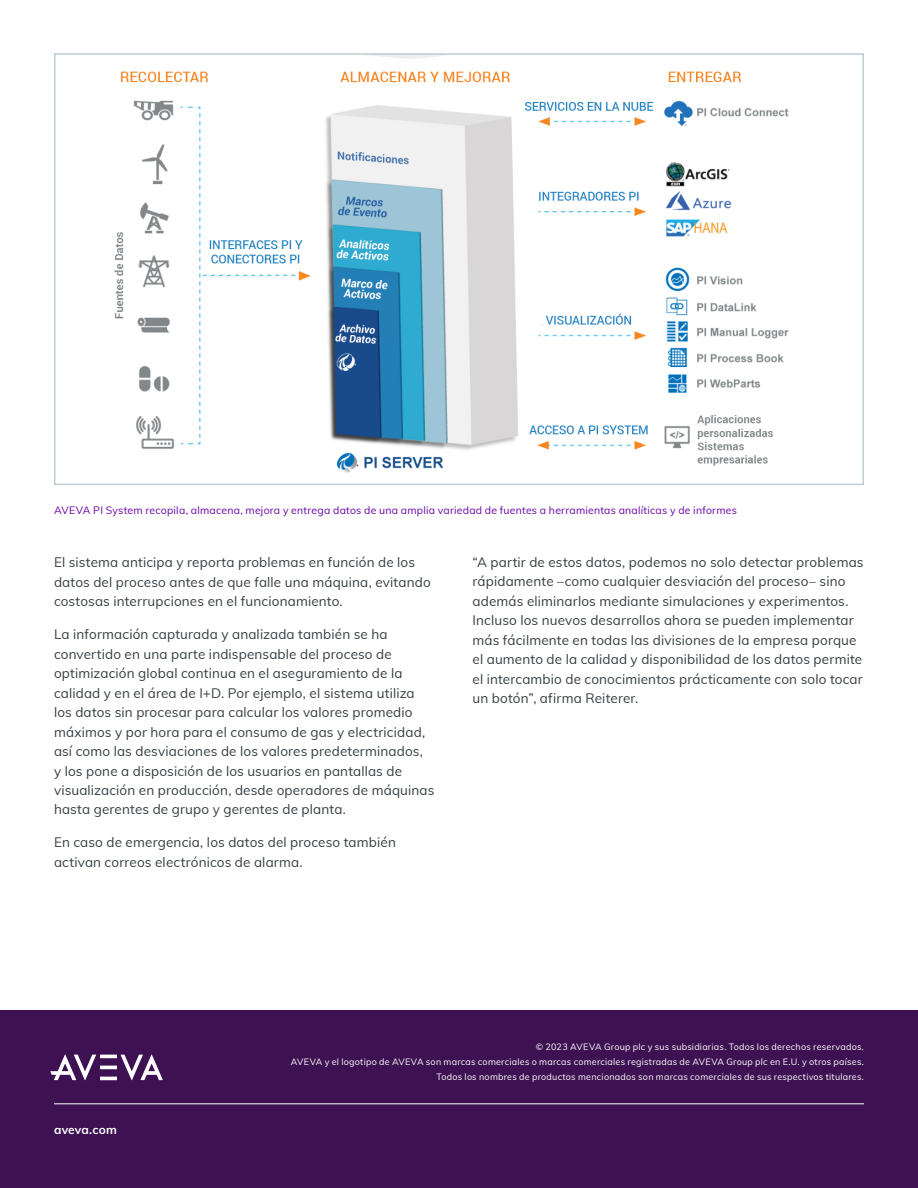
<style>
.page{position:relative;width:918px;height:1188px;background:#fff}
.page>*{position:absolute;margin:0;border:0;box-sizing:border-box;transform-origin:0 0}
.t1{font:13.5px/19.5px "Muli";letter-spacing:.01em;color:#363d42}
.t2{font:700 12px "Muli";letter-spacing:.01em;color:#fff}
.t3{font:10.5px "Muli";letter-spacing:.02em;color:#6b04a8}
.t4{font:9px/15px "Muli";letter-spacing:.025em;color:#fff;text-align:right}
</style>
<div class="page">
<div style="left:0;top:1010px;width:918px;height:178px;background:#3d1152"></div>
<hr style="left:100px;top:1077px;width:17px;height:3px;background:#fff">
<hr style="left:100px;top:1066px;width:17px;height:3px;background:#fff">
<hr style="left:100px;top:1055px;width:17px;height:3px;background:#fff">
<svg style="left:50px;top:1055px;width:46px;height:25px"></svg>
<svg style="left:121px;top:1055px;width:42px;height:25px"></svg>
<hr style="left:54px;top:1104px;width:810px;height:1px;background:#fff">
<img style="left:114px;top:56px;width:675px;height:417px">
<div style="left:54px;top:53px;width:810px;height:432px;border:2px solid #beccd6"></div>
<p class="t3" style="left:54px;top:502px;width:684px">AVEVA PI System recopila, almacena, mejora y entrega datos de una amplia variedad de fuentes a herramientas analíticas y de informes</p>
<p class="t1" style="left:54px;top:552px;width:378px">El sistema anticipa y reporta problemas en función de los datos del proceso antes de que falle una máquina, evitando costosas interrupciones en el funcionamiento.</p>
<p class="t1" style="left:54px;top:624px;width:382px">La información capturada y analizada también se ha convertido en una parte indispensable del proceso de optimización global continua en el aseguramiento de la calidad y en el área de I+D. Por ejemplo, el sistema utiliza los datos sin procesar para calcular los valores promedio máximos y por hora para el consumo de gas y electricidad, así como las desviaciones de los valores predeterminados,<br>y los pone a disposición de los usuarios en pantallas de visualización en producción, desde operadores de máquinas hasta gerentes de grupo y gerentes de planta.</p>
<p class="t1" style="left:54px;top:832px;width:343px">En caso de emergencia, los datos del proceso también activan correos electrónicos de alarma.</p>
<p class="t1" style="left:472px;top:552px;width:393px">“A partir de estos datos, podemos no solo detectar problemas rápidamente –como cualquier desviación del proceso– sino además eliminarlos mediante simulaciones y experimentos.<br>Incluso los nuevos desarrollos ahora se pueden implementar más fácilmente en todas las divisiones de la empresa porque el aumento de la calidad y disponibilidad de los datos permite el intercambio de conocimientos prácticamente con solo tocar un botón”, afirma Reiterer.</p>
<p class="t2" style="left:54px;top:1121px;width:64px">aveva.com</p>
<p class="t4" style="left:291px;top:1039px;width:575px">© 2023 AVEVA Group plc y sus subsidiarias. Todos los derechos reservados.<br>AVEVA y el logotipo de AVEVA son marcas comerciales o marcas comerciales registradas de AVEVA Group plc en E.U. y otros países.<br>Todos los nombres de productos mencionados son marcas comerciales de sus respectivos titulares.</p>
</div>
